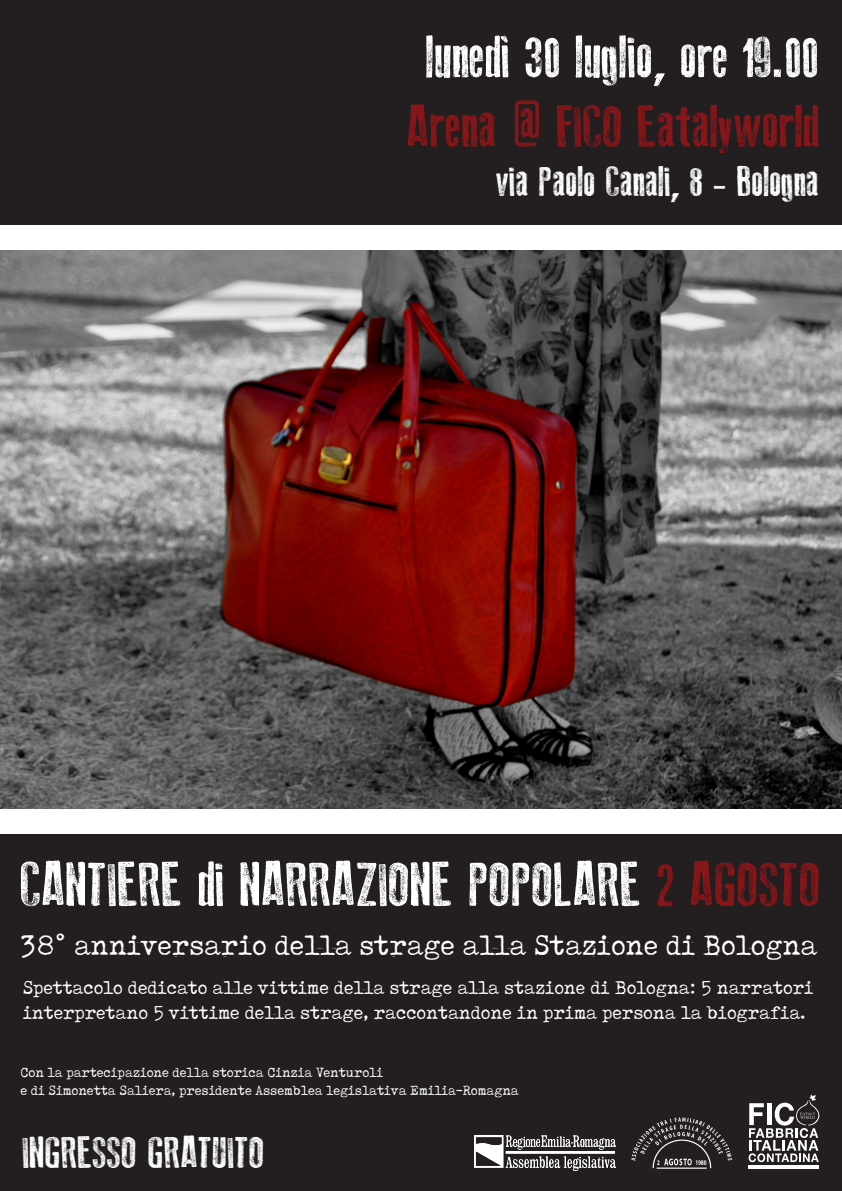
<style>
.page{position:relative;width:842px;height:1191px;background:#fff}
.page>*{position:absolute;margin:0;border:0;box-sizing:border-box;transform-origin:0 0}
.t1{font:62px "Old Press";color:#fff}
.t2{font:57.8px "Old Press";color:#fff}
.t3{font:57.8px "Old Press";color:#871619}
.t4{font:44.3px "Old Press";color:#fff}
.t5{font:41.3px "Old Press";color:#fff}
.t6{font:31.5px "Tox Typewriter";color:#fff}
.t7{font:20.7px/24.8px "Tox Typewriter";color:#fff}
.t8{font:14.9px/17.9px "Tox Typewriter";color:#fff}
.s1{color:#871619}
</style>
<div class="page">
<div style="left:0;top:0;width:841px;height:1190px;background:#231f20"></div>
<div style="left:0;top:225px;width:842px;height:608px;background:#fff"></div>
<img style="left:0;top:251px;width:842px;height:557px">
<img style="left:475px;top:1135px;width:140px;height:35px">
<img style="left:631px;top:1117px;width:102px;height:52px">
<svg style="left:748px;top:1094px;width:71px;height:68px"></svg>
<hr style="left:749px;top:1165px;width:70px;height:1px;background:#fff">
<hr style="left:749px;top:1167px;width:70px;height:1px;background:#fff">
<p class="t2" style="left:426px;top:25px;width:395px">lunedì 30 luglio, ore 19.00</p>
<p class="t3" style="left:407px;top:94px;width:414px">Arena @ FICO Eatalyworld</p>
<p class="t5" style="left:496px;top:159px;width:324px">via Paolo Canali, 8 - Bologna</p>
<p class="t1" style="left:21px;top:849px;width:802px">CANTIERE di NARRAZIONE POPOLARE <span class="s1">2 AGOSTO</span></p>
<p class="t6" style="left:21px;top:929px;width:798px">38° anniversario della strage alla Stazione di Bologna</p>
<p class="t7" style="left:23px;top:975px;width:792px">Spettacolo dedicato alle vittime della strage alla stazione di Bologna: 5 narratori interpretano 5 vittime della strage, raccontandone in prima persona la biografia.</p>
<p class="t8" style="left:21px;top:1063px;width:500px">Con la partecipazione della storica Cinzia Venturoli<br>e di Simonetta Saliera, presidente Assemblea legislativa Emilia-Romagna</p>
<p class="t4" style="left:23px;top:1128px;width:244px">INGRESSO GRATUITO</p>
</div>
